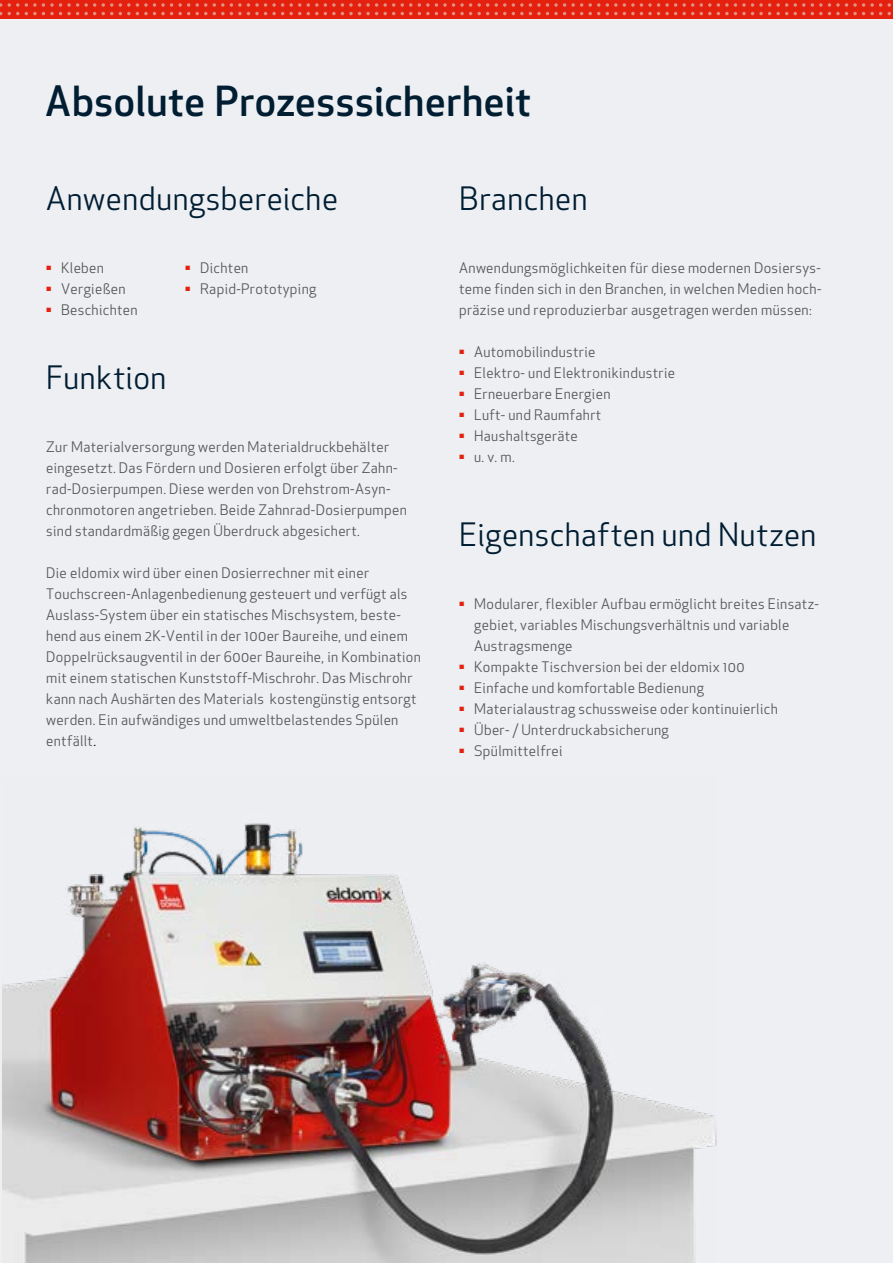
<style>
.page{position:relative;width:893px;height:1263px;background:#fff}
.page>*{position:absolute;margin:0;border:0;box-sizing:border-box;transform-origin:0 0}
.t1{font:500 40.5px "Apex New";letter-spacing:.015em;color:#001d32}
.t2{font:31.5px "Apex New";letter-spacing:.02em;color:#001d32}
.t3{font:14.25px/21px "Apex New";letter-spacing:.025em;color:#565656}
.s1{color:#000}
</style>
<div class="page">
<div style="left:0;top:0;width:893px;height:19px;background:#e4200e"></div>
<svg style="left:213px;top:3px;width:88px;height:12px"></svg>
<svg style="left:307px;top:3px;width:199px;height:12px"></svg>
<svg style="left:512px;top:3px;width:88px;height:12px"></svg>
<svg style="left:606px;top:3px;width:199px;height:12px"></svg>
<svg style="left:811px;top:3px;width:80px;height:12px"></svg>
<svg style="left:8px;top:3px;width:199px;height:12px"></svg>
<svg style="left:0;top:3px;width:2px;height:12px"></svg>
<div style="left:0;top:19px;width:893px;height:1244px;background:#edeff3"></div>
<img style="left:2px;top:823px;width:714px;height:440px">
<h1 class="t1" style="left:45px;top:74px;width:487px">Absolute Prozesssicherheit</h1>
<h2 class="t2" style="left:46px;top:179px;width:293px">Anwendungsbereiche</h2>
<p class="t3" style="left:46px;top:257px;width:59px"><sup>▪</sup> Kleben</p>
<p class="t3" style="left:46px;top:278px;width:81px"><sup>▪</sup> Vergießen</p>
<p class="t3" style="left:46px;top:299px;width:93px"><sup>▪</sup> Beschichten</p>
<h2 class="t2" style="left:46px;top:357px;width:122px">Funktion</h2>
<p class="t3" style="left:185px;top:257px;width:65px"><sup>▪</sup> Dichten</p>
<p class="t3" style="left:185px;top:278px;width:133px"><sup>▪</sup> Rapid-Prototyping</p>
<p class="t3" style="left:46px;top:436px;width:362px">Zur Materialversorgung werden Materialdruckbehälter eingesetzt. Das Fördern und Dosieren erfolgt über Zahn&shy;rad-Dosierpumpen. Diese werden von Drehstrom-Asyn&shy;chronmotoren angetrieben. Beide Zahnrad-Dosierpumpen sind standardmäßig gegen Überdruck abgesichert.</p>
<p class="t3" style="left:46px;top:562px;width:376px">Die eldomix wird über einen Dosierrechner mit einer Touchscreen-Anlagenbedienung gesteuert und verfügt als Auslass-System über ein statisches Mischsystem, beste&shy;hend aus einem 2K-Ventil in der 100er Baureihe, und einem Doppelrücksaugventil in der 600er Baureihe, in Kombination mit einem statischen Kunststoff-Mischrohr. Das Mischrohr kann nach Aushärten des Materials kostengünstig entsorgt werden. Ein aufwändiges und umweltbelastendes Spülen entfällt<span class="s1">.</span></p>
<h2 class="t2" style="left:459px;top:179px;width:130px">Branchen</h2>
<p class="t3" style="left:459px;top:257px;width:364px;text-align:justify">Anwendungsmöglichkeiten für diese modernen Dosiersys&shy;teme finden sich in den Branchen, in welchen Medien hoch&shy;präzise und reproduzierbar ausgetragen werden müssen:</p>
<p class="t3" style="left:459px;top:341px;width:138px"><sup>▪</sup> Automobilindustrie</p>
<p class="t3" style="left:459px;top:362px;width:217px"><sup>▪</sup> Elektro- und Elektronikindustrie</p>
<p class="t3" style="left:459px;top:383px;width:153px"><sup>▪</sup> Erneuerbare Energien</p>
<p class="t3" style="left:459px;top:404px;width:144px"><sup>▪</sup> Luft- und Raumfahrt</p>
<p class="t3" style="left:459px;top:425px;width:120px"><sup>▪</sup> Haushaltsgeräte</p>
<p class="t3" style="left:459px;top:446px;width:57px"><sup>▪</sup> u. v. m.</p>
<h2 class="t2" style="left:459px;top:515px;width:359px">Eigenschaften und Nutzen</h2>
<p class="t3" style="left:474px;top:593px;width:345px;text-indent:-15px"><sup>▪</sup> Modularer, flexibler Aufbau ermöglicht breites Einsatz&shy;gebiet, variables Mischungsverhältnis und variable<br>Austragsmenge</p>
<p class="t3" style="left:459px;top:656px;width:287px"><sup>▪</sup> Kompakte Tischversion bei der eldomix 100</p>
<p class="t3" style="left:459px;top:677px;width:246px"><sup>▪</sup> Einfache und komfortable Bedienung</p>
<p class="t3" style="left:459px;top:698px;width:320px"><sup>▪</sup> Materialaustrag schussweise oder kontinuierlich</p>
<p class="t3" style="left:459px;top:719px;width:211px"><sup>▪</sup> Über- / Unterdruckabsicherung</p>
<p class="t3" style="left:459px;top:740px;width:105px"><sup>▪</sup> Spülmittelfrei</p>
</div>
